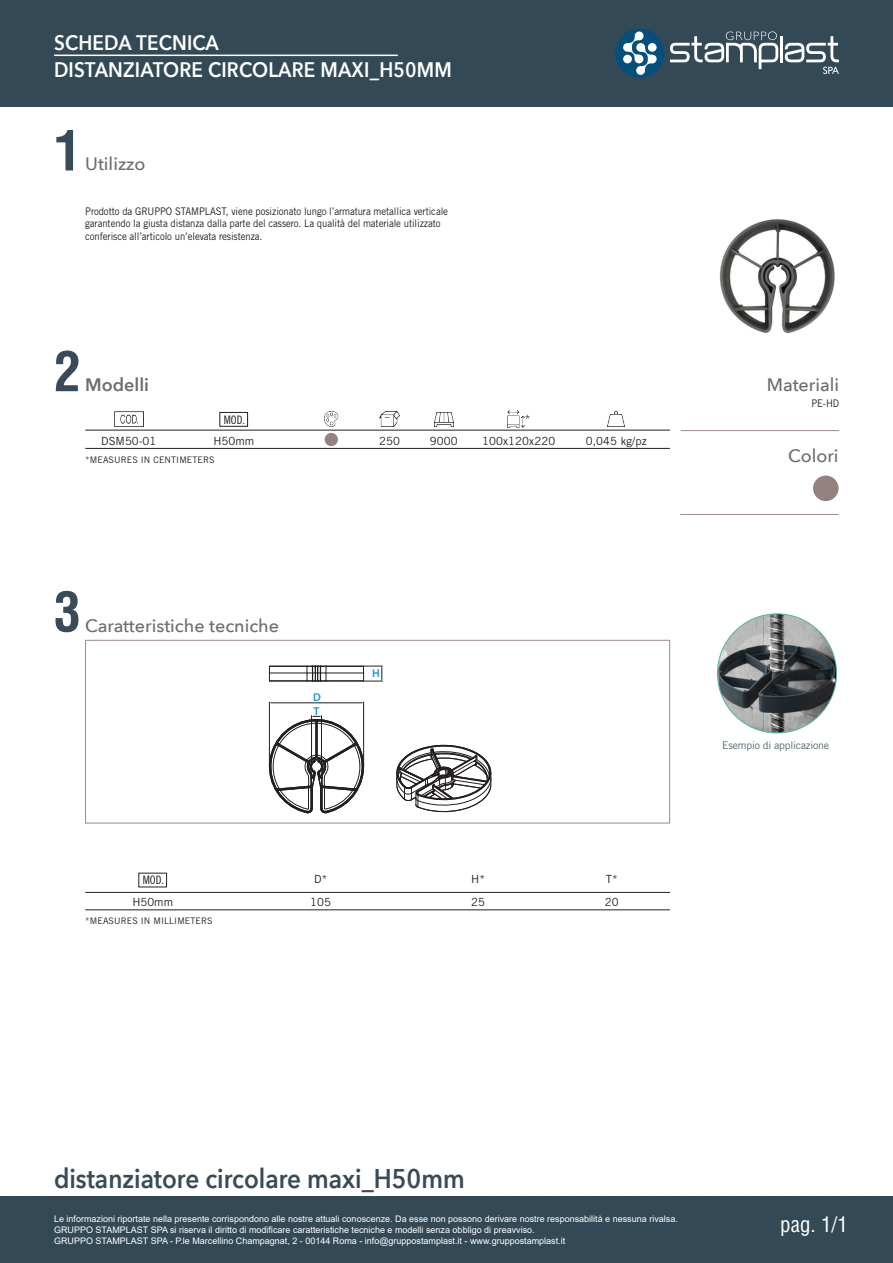
<style>
.page{position:relative;width:893px;height:1263px;background:#fff}
.page>*{position:absolute;margin:0;border:0;box-sizing:border-box;transform-origin:0 0}
.t1{font:700 condensed 54px "Helvetica CE";color:#384b59}
.t2{font:600 27px "Avenir Next";color:#384b59;scale:.9 1}
.t3{font:600 21px "Avenir Next";letter-spacing:.01em;color:#fff;scale:.9 1}
.t4{font:condensed 21px "Helvetica";color:#fff}
.t5{font:500 18px "Avenir Next";color:#6c6d70}
.t6{font:600 18px "Avenir Next";color:#6c6d70}
.t7{font:11.7px "Trade Gothic LT Std Cn 18";color:#231f20}
.t8{font:600 11.4px/13.8px "Myriad Pro";color:#1c94d2}
.Contenuto_Catalogo{font:11.25px "Trade Gothic LT Std";letter-spacing:.01em;color:#231f20}
.t9{font:10.5px/12.6px "Trade Gothic LT Std";letter-spacing:-.01em;color:#231f20;scale:.91 1}
.t10{font:10.5px "Trade Gothic LT Std";letter-spacing:-.02em;color:#53656e}
.t11{font:9px "Arial";color:#fff}
.Contenuto_Catalogo-2{font:9px "Trade Gothic LT Std";letter-spacing:.01em;color:#231f20}
</style>
<div class="page">
<div style="left:0;top:1197px;width:893px;height:66px;background:#334956"></div>
<div style="left:0;top:0;width:893px;height:106px;background:#334956"></div>
<div style="left:615px;top:29px;width:49px;height:49px;background:#054f7d;border-radius:50%"></div>
<hr style="left:780px;top:36px;width:3px;height:26px;background:#fff">
<svg style="left:670px;top:31px;width:108px;height:38px"></svg>
<svg style="left:623px;top:31px;width:34px;height:44px"></svg>
<div style="left:648px;top:43px;width:9px;height:9px;background:#fff;border-radius:50%"></div>
<div style="left:623px;top:55px;width:9px;height:8px;background:#fff;border-radius:50%"></div>
<svg style="left:785px;top:36px;width:54px;height:38px"></svg>
<hr style="left:54px;top:55px;width:344px;height:1px;background:#fff">
<div style="left:85px;top:640px;width:585px;height:183px;border:1px solid #9d8b89"></div>
<hr style="left:680px;top:514px;width:158px;height:1px;background:#9d8b89">
<hr style="left:681px;top:430px;width:158px;height:1px;background:#9d8b89">
<hr style="left:85px;top:430px;width:585px;height:1px;background:#231f20">
<hr style="left:85px;top:448px;width:585px;height:1px;background:#231f20">
<hr style="left:85px;top:892px;width:585px;height:1px;background:#231f20">
<hr style="left:85px;top:909px;width:585px;height:1px;background:#231f20">
<img style="left:719px;top:219px;width:116px;height:115px">
<img style="left:114px;top:412px;width:29px;height:15px">
<div style="left:219px;top:412px;width:29px;height:15px;border:1px solid #231f20"></div>
<img style="left:324px;top:412px;width:15px;height:15px">
<img style="left:380px;top:412px;width:19px;height:15px">
<img style="left:434px;top:412px;width:19px;height:15px">
<img style="left:507px;top:410px;width:18px;height:18px">
<img style="left:608px;top:412px;width:17px;height:15px">
<img style="left:717px;top:614px;width:119px;height:119px;border-radius:60px">
<div style="left:325px;top:433px;width:13px;height:13px;background:#938281;border-radius:50%"></div>
<div style="left:813px;top:476px;width:25px;height:25px;background:#938281;border-radius:50%"></div>
<svg style="left:269px;top:639px;width:114px;height:43px"></svg>
<hr style="left:269px;top:702px;width:1px;height:64px;background:#231f20">
<hr style="left:363px;top:702px;width:1px;height:64px;background:#231f20">
<hr style="left:271px;top:702px;width:91px;height:1px;background:#231f20">
<svg style="left:268px;top:716px;width:97px;height:98px"></svg>
<svg style="left:396px;top:744px;width:96px;height:69px"></svg>
<p class="t3" style="left:54px;top:24px;width:185px">SCHEDA TECNICA</p>
<p class="t3" style="left:54px;top:51px;width:444px">DISTANZIATORE CIRCOLARE MAXI_H50MM</p>
<p class="t1" style="left:54px;top:117px;width:28px">1</p>
<p class="t5" style="left:85px;top:149px;width:62px">Utilizzo</p>
<p class="t9" style="left:85px;top:204px;width:400px">Prodotto da GRUPPO STAMPLAST, viene posizionato lungo l’armatura metallica verticale garantendo la giusta distanza dalla parte del cassero. La qualità del materiale utilizzato conferisce all’articolo un’elevata resistenza.</p>
<p class="t1" style="left:54px;top:338px;width:28px">2</p>
<p class="t6" style="left:85px;top:369px;width:65px">Modelli</p>
<p class="t7" style="left:224px;top:413px;width:23px">MOD.</p>
<p class="Contenuto_Catalogo" style="left:525px;top:412px;width:7px">*</p>
<p class="Contenuto_Catalogo" style="left:101px;top:434px;width:56px">DSM50-01</p>
<p class="Contenuto_Catalogo" style="left:213px;top:434px;width:42px">H50mm</p>
<p class="Contenuto_Catalogo" style="left:379px;top:434px;width:22px">250</p>
<p class="Contenuto_Catalogo" style="left:430px;top:434px;width:29px">9000</p>
<p class="Contenuto_Catalogo" style="left:482px;top:434px;width:74px">100x120x220</p>
<p class="Contenuto_Catalogo" style="left:586px;top:434px;width:63px">0,045 kg/pz</p>
<p class="Contenuto_Catalogo-2" style="left:85px;top:454px;width:131px">*MEASURES IN CENTIMETERS</p>
<p class="t1" style="left:54px;top:578px;width:28px">3</p>
<p class="t5" style="left:85px;top:610px;width:195px">Caratteristiche tecniche</p>
<p class="t8" style="left:313px;top:690px;width:9px">D<br>T</p>
<p class="t8" style="left:372px;top:666px;width:9px">H</p>
<p class="t7" style="left:143px;top:873px;width:23px">MOD.</p>
<p class="Contenuto_Catalogo" style="left:314px;top:872px;width:15px">D*</p>
<p class="Contenuto_Catalogo" style="left:471px;top:872px;width:15px">H*</p>
<p class="Contenuto_Catalogo" style="left:606px;top:872px;width:13px">T*</p>
<p class="Contenuto_Catalogo" style="left:132px;top:895px;width:42px">H50mm</p>
<p class="Contenuto_Catalogo" style="left:310px;top:895px;width:22px">105</p>
<p class="Contenuto_Catalogo" style="left:471px;top:895px;width:15px">25</p>
<p class="Contenuto_Catalogo" style="left:605px;top:895px;width:15px">20</p>
<p class="Contenuto_Catalogo-2" style="left:85px;top:915px;width:129px">*MEASURES IN MILLIMETERS</p>
<p class="t5" style="left:767px;top:370px;width:74px">Materiali</p>
<p class="t9" style="left:811px;top:397px;width:32px">PE-HD</p>
<p class="t5" style="left:788px;top:440px;width:52px">Colori</p>
<p class="t10" style="left:722px;top:739px;width:108px">Esempio di applicazione</p>
<p class="t2" style="left:54px;top:1155px;width:458px">distanziatore circolare maxi_H50mm</p>
<p class="t11" style="left:54px;top:1213px;width:625px">Le informazioni riportate nella presente corrispondono alle nostre attuali conoscenze. Da esse non possono derivare nostre responsabilità e nessuna rivalsa.</p>
<p class="t11" style="left:54px;top:1224px;width:482px">GRUPPO STAMPLAST SPA si riserva il diritto di modificare caratteristiche tecniche e modelli senza obbligo di preavviso.</p>
<p class="t11" style="left:54px;top:1235px;width:513px">GRUPPO STAMPLAST SPA - P.le Marcellino Champagnat, 2 - 00144 Roma - info@gruppostamplast.it - www.gruppostamplast.it</p>
<p class="t4" style="left:780px;top:1211px;width:69px">pag. 1/1</p>
</div>
